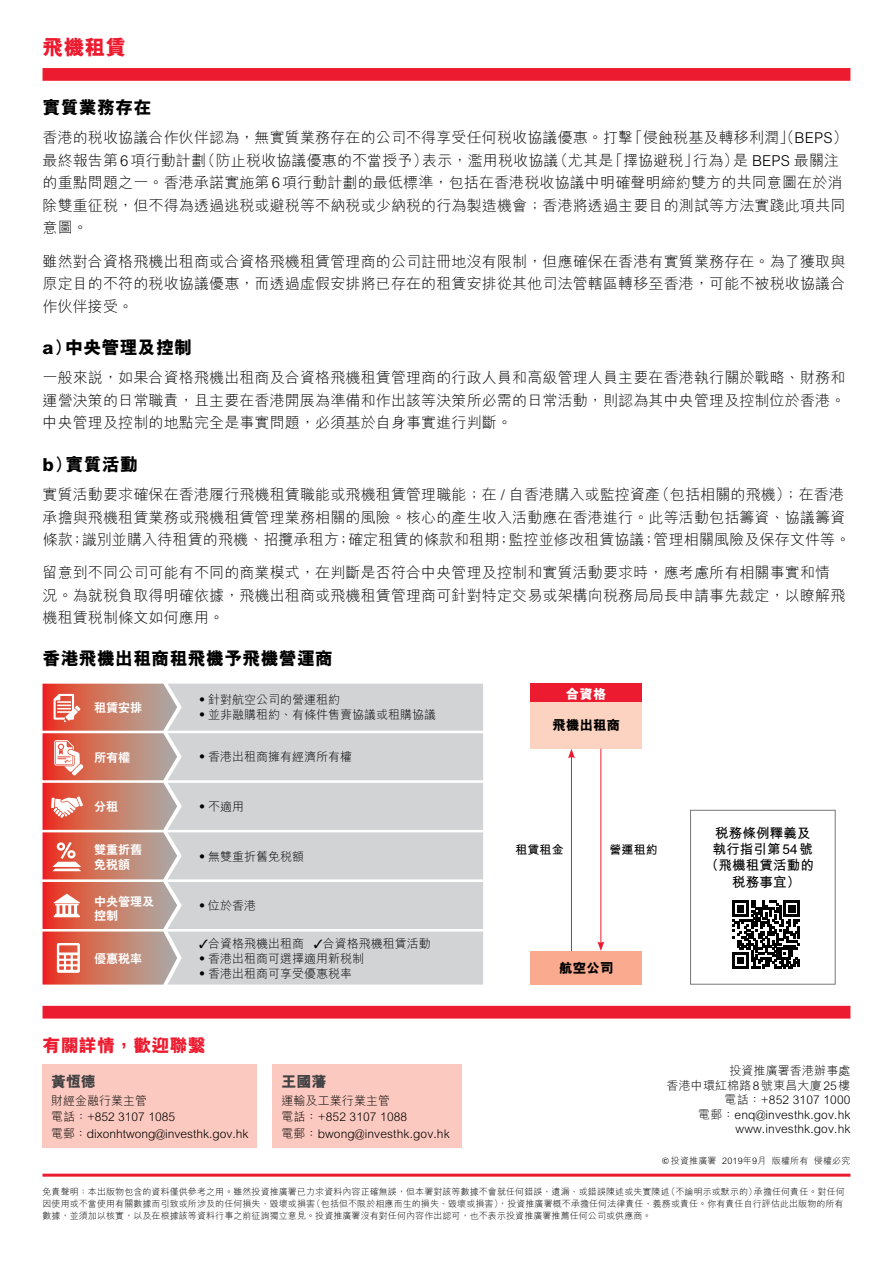
<style>
.page{position:relative;width:893px;height:1263px;background:#fff}
.page>*{position:absolute;margin:0;border:0;box-sizing:border-box;transform-origin:0 0}
.t1{font:800 21px "M Hei HK";color:#ed1b2f}
.t2{font:800 18px "M Hei HK";letter-spacing:.01em;color:#000}
.t3{font:800 18px "M Hei HK";letter-spacing:.01em;color:#ed1b2f}
.t4{font:300 15px/22.5px "M Hei HK";letter-spacing:.01em;color:#000}
.t5{font:800 15px "M Hei HK";letter-spacing:.005em;color:#414042}
.t6{font:700 13.5px "M Hei HK";letter-spacing:.01em;color:#000}
.t7{font:800 13.5px "M Hei HK";letter-spacing:.01em;color:#000}
.t8{font:800 13.5px "M Hei HK";color:#fff}
.t9{font:300 12px/14.4px "M Hei HK";color:#000}
.t10{font:800 12px/14.4px "C Hei 2 HK";color:#fff}
.t11{font:700 12px "M Hei HK";letter-spacing:.01em;color:#000}
.t12{font:300 9px/12px "M Hei HK";letter-spacing:.01em;color:#000}
.s1{font-family:"Stag";font-weight:400}
</style>
<div class="page">
<div style="left:43px;top:68px;width:807px;height:13px;background:#ed1b2f"></div>
<svg style="left:43px;top:684px;width:440px;height:300px;background:#d3bbb8"></svg>
<svg style="left:732px;top:901px;width:68px;height:67px"></svg>
<div style="left:690px;top:810px;width:146px;height:174px;border:1px solid #77787b"></div>
<div style="left:531px;top:702px;width:111px;height:47px;background:#fcd3c1"></div>
<div style="left:531px;top:951px;width:111px;height:33px;background:#f9aa8f"></div>
<hr style="left:571px;top:756px;width:1px;height:195px;background:#ed1b2f">
<svg style="left:568px;top:749px;width:7px;height:9px"></svg>
<hr style="left:600px;top:749px;width:1px;height:195px;background:#ed1b2f">
<svg style="left:597px;top:941px;width:7px;height:10px"></svg>
<div style="left:531px;top:684px;width:111px;height:18px;background:#ed1b2f"></div>
<div style="left:43px;top:1006px;width:807px;height:12px;background:#ed1b2f"></div>
<hr style="left:43px;top:1174px;width:807px;height:3px;background:#ed1b2f">
<div style="left:273px;top:1064px;width:189px;height:84px;background:#fbc9bf"></div>
<div style="left:43px;top:1064px;width:214px;height:84px;background:#fbc9bf"></div>
<h1 class="t1" style="left:43px;top:33px;width:86px">飛機租賃</h1>
<p class="t2" style="left:43px;top:95px;width:110px">實質業務存在</p>
<p class="t4" style="left:43px;top:126px;width:807px">香港的稅收協議合作伙伴認為，無實質業務存在的公司不得享受任何稅收協議優惠。打擊「侵蝕稅基及轉移利潤」（BEPS）最終報告第6項行動計劃（防止稅收協議優惠的不當授予）表示，濫用稅收協議（尤其是「擇協避稅」行為）是 BEPS 最關注的重點問題之一。香港承諾實施第6項行動計劃的最低標準，包括在香港稅收協議中明確聲明締約雙方的共同意圖在於消除雙重征稅，但不得為透過逃稅或避稅等不納稅或少納稅的行為製造機會；香港將透過主要目的測試等方法實踐此項共同意圖。</p>
<p class="t4" style="left:43px;top:250px;width:804px;text-align:justify">雖然對合資格飛機出租商或合資格飛機租賃管理商的公司註冊地沒有限制，但應確保在香港有實質業務存在。為了獲取與原定目的不符的稅收協議優惠，而透過虛假安排將已存在的租賃安排從其他司法管轄區轉移至香港，可能不被稅收協議合作伙伴接受。</p>
<p class="t2" style="left:43px;top:335px;width:151px">a）中央管理及控制</p>
<p class="t4" style="left:43px;top:366px;width:804px;text-align:justify">一般來說，如果合資格飛機出租商及合資格飛機租賃管理商的行政人員和高級管理人員主要在香港執行關於戰略、財務和運營決策的日常職責，且主要在香港開展為準備和作出該等決策所必需的日常活動，則認為其中央管理及控制位於香港。中央管理及控制的地點完全是事實問題，必須基於自身事實進行判斷。</p>
<p class="t2" style="left:43px;top:452px;width:97px">b）實質活動</p>
<p class="t4" style="left:43px;top:483px;width:809px">實質活動要求確保在香港履行飛機租賃職能或飛機租賃管理職能；在 / 自香港購入或監控資產（包括相關的飛機）；在香港承擔與飛機租賃業務或飛機租賃管理業務相關的風險。核心的產生收入活動應在香港進行。此等活動包括籌資、協議籌資條款；識別並購入待租賃的飛機、招攬承租方；確定租賃的條款和租期；監控並修改租賃協議；管理相關風險及保存文件等。</p>
<p class="t4" style="left:43px;top:561px;width:804px">留意到不同公司可能有不同的商業模式，在判斷是否符合中央管理及控制和實質活動要求時，應考慮所有相關事實和情況。為就稅負取得明確依據，飛機出租商或飛機租賃管理商可針對特定交易或架構向稅務局局長申請事先裁定，以瞭解飛機租賃稅制條文如何應用。</p>
<p class="t2" style="left:43px;top:647px;width:292px">香港飛機出租商租飛機予飛機營運商</p>
<p class="t10" style="left:94px;top:700px;width:49px">租賃安排</p>
<p class="t8" style="left:566px;top:685px;width:42px">合資格</p>
<p class="t9" style="left:196px;top:691px;width:241px;line-height:15px">‧針對航空公司的營運租約<br>‧並非融購租約、有條件售賣協議或租購協議</p>
<p class="t9" style="left:196px;top:749px;width:157px">‧香港出租商擁有經濟所有權</p>
<p class="t9" style="left:196px;top:799px;width:49px">‧不適用</p>
<p class="t9" style="left:196px;top:849px;width:109px">‧無雙重折舊免稅額</p>
<p class="t9" style="left:196px;top:898px;width:61px">‧位於香港</p>
<p class="t9" style="left:196px;top:936px;width:236px;line-height:15px">✓合資格飛機出租商 ✓合資格飛機租賃活動‧香港出租商可選擇適用新稅制<br>‧香港出租商可享受優惠稅率</p>
<p class="t7" style="left:552px;top:716px;width:70px">飛機出租商</p>
<p class="t10" style="left:94px;top:750px;width:37px">所有權</p>
<p class="t10" style="left:94px;top:800px;width:25px">分租</p>
<p class="t6" style="left:715px;top:823px;width:97px">稅務條例釋義及</p>
<p class="t6" style="left:713px;top:839px;width:102px">執行指引第54號</p>
<p class="t6" style="left:705px;top:856px;width:110px">（飛機租賃活動的</p>
<p class="t6" style="left:732px;top:872px;width:70px">稅務事宜）</p>
<p class="t10" style="left:94px;top:843px;width:49px">雙重折舊免稅額</p>
<p class="t10" style="left:94px;top:894px;width:61px">中央管理及控制</p>
<p class="t10" style="left:94px;top:951px;width:49px">優惠稅率</p>
<p class="t11" style="left:515px;top:841px;width:50px">租賃租金</p>
<p class="t11" style="left:609px;top:841px;width:50px">營運租約</p>
<p class="t7" style="left:559px;top:959px;width:56px">航空公司</p>
<p class="t3" style="left:43px;top:1033px;width:165px">有關詳情，歡迎聯繫</p>
<p class="t9" style="left:667px;top:1063px;width:185px;text-align:right">投資推廣署香港辦事處<br>香港中環紅棉路8號東昌大廈25樓電話：+852 3107 1000<br>電郵：enq@investhk.gov.hk www.investhk.gov.hk</p>
<p class="t12" style="left:662px;top:1154px;width:190px"><span class="s1">©</span> 投資推廣署 2019年9月 版權所有 侵權必究</p>
<p class="t12" style="left:43px;top:1186px;width:804px">免責聲明：本出版物包含的資料僅供參考之用。雖然投資推廣署已力求資料內容正確無誤，但本署對該等數據不會就任何錯誤、遺漏、或錯誤陳述或失實陳述（不論明示或默示的）承擔任何責任。對任何因使用或不當使用有關數據而引致或所涉及的任何損失、毀壞或損害（包括但不限於相應而生的損失、毀壞或損害），投資推廣署概不承擔任何法律責任、義務或責任。你有責任自行評估此出版物的所有數據，並須加以核實，以及在根據該等資料行事之前征詢獨立意見。投資推廣署沒有對任何內容作出認可，也不表示投資推廣署推薦任何公司或供應商。</p>
<p class="t5" style="left:51px;top:1071px;width:46px">黃恆德</p>
<p class="t9" style="left:51px;top:1092px;width:199px;line-height:16.5px">財經金融行業主管<br>電話：+852 3107 1085<br>電郵：dixonhtwong@investhk.gov.hk</p>
<p class="t5" style="left:281px;top:1071px;width:47px">王國藩</p>
<p class="t9" style="left:281px;top:1092px;width:170px;line-height:16.5px">運輸及工業行業主管<br>電話：+852 3107 1088<br>電郵：bwong@investhk.gov.hk</p>
</div>
